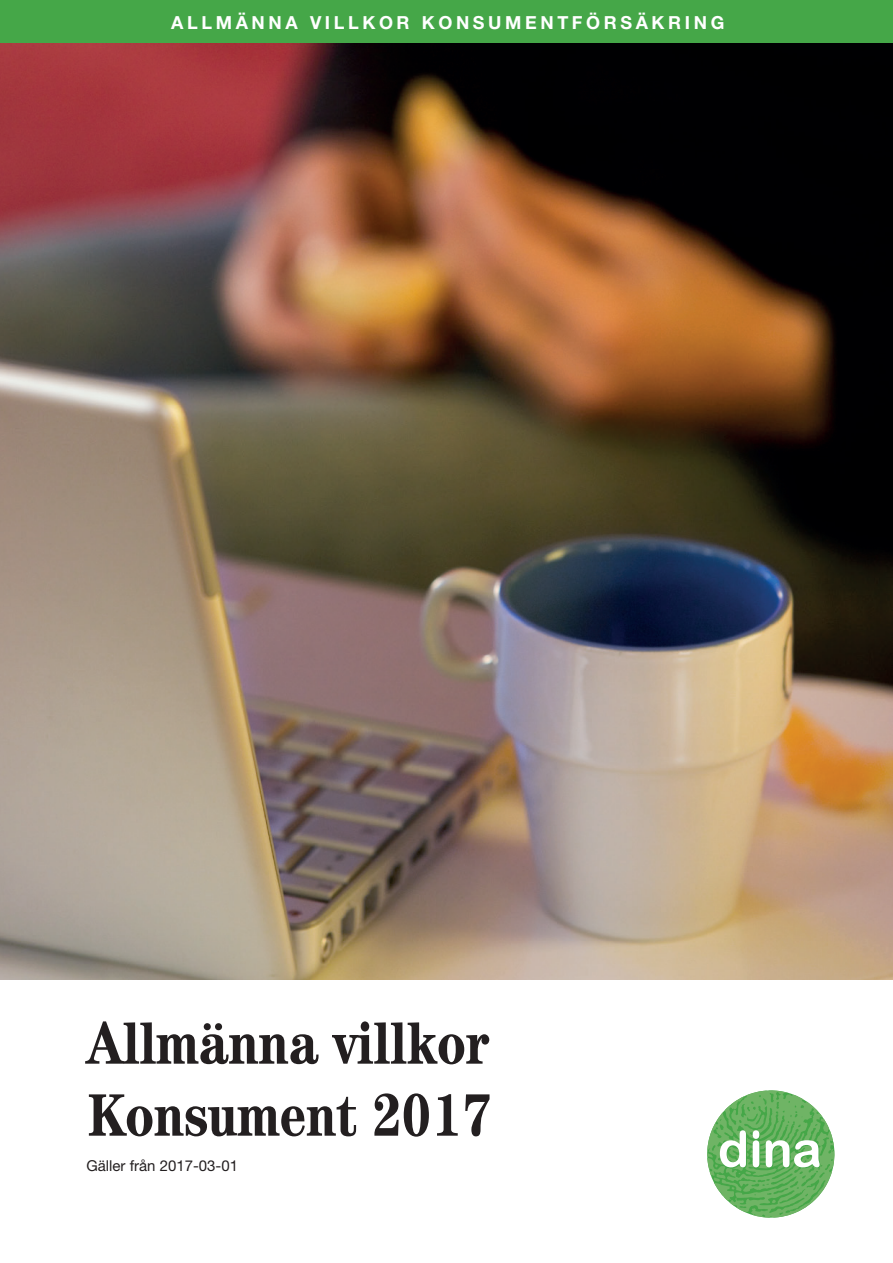
<style>
.page{position:relative;width:893px;height:1263px;background:#fff}
.page>*{position:absolute;margin:0;border:0;box-sizing:border-box;transform-origin:0 0}
.t1{font:700 condensed 60px/72px "Century Std";color:#231f20}
.t2{font:700 18px "Helvetica Neue LT Std";letter-spacing:.2em;color:#fff}
.t3{font:15px "Helvetica Neue LT Std";color:#231f20}
</style>
<div class="page">
<svg style="left:707px;top:1090px;width:127px;height:127px"></svg>
<div style="left:0;top:0;width:893px;height:44px;background:#45a748"></div>
<img style="left:0;top:44px;width:893px;height:936px">
<p class="t2" style="left:171px;top:11px;width:555px">ALLMÄNNA VILLKOR KONSUMENTFÖRSÄKRING</p>
<h1 class="t1" style="left:86px;top:1006px;width:406px">Allmänna villkor<br>Konsument 2017</h1>
<p class="t3" style="left:86px;top:1156px;width:153px">Gäller från 2017-03-01</p>
</div>
